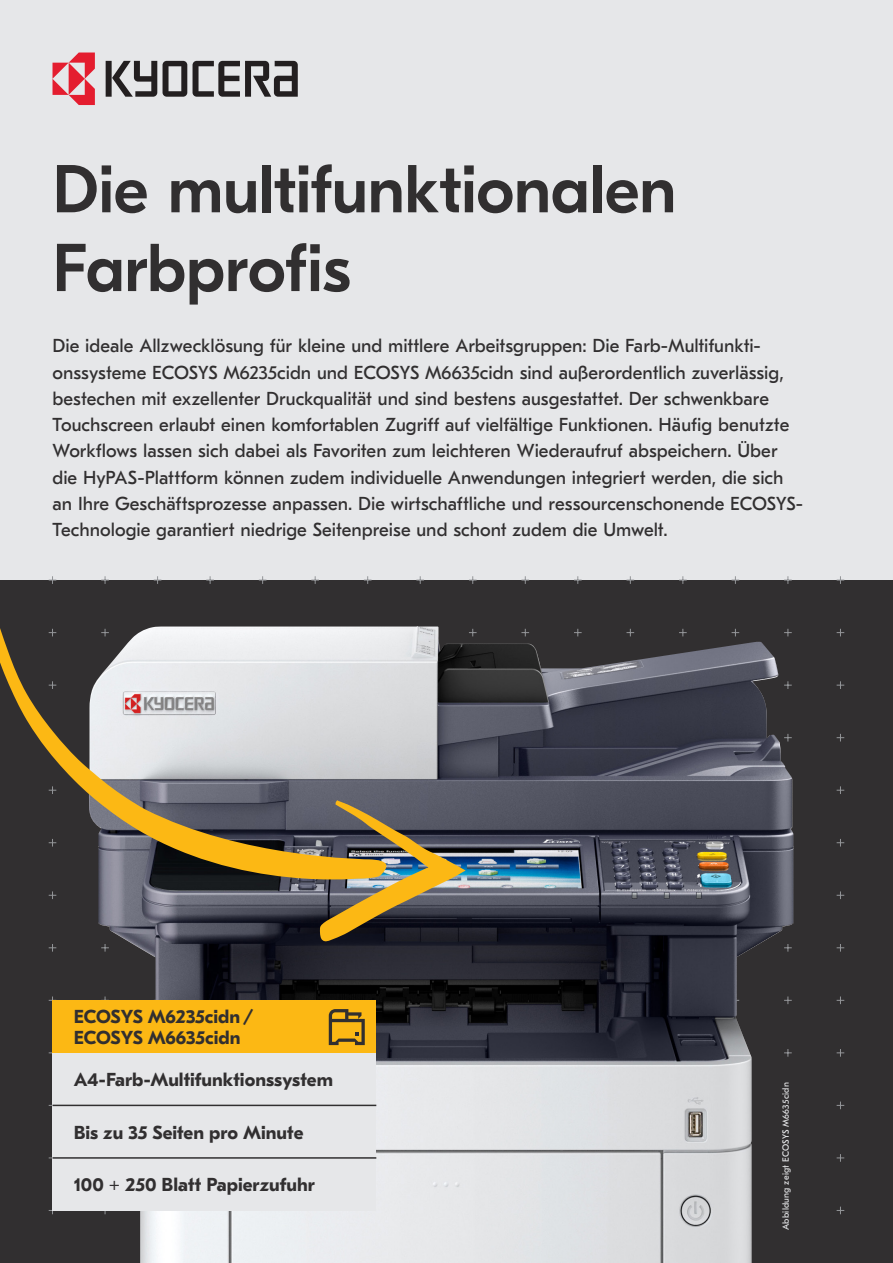
<style>
.page{position:relative;width:893px;height:1263px;background:#e6e7e9}
.page>*{position:absolute;margin:0;border:0;box-sizing:border-box;transform-origin:0 0}
.t1{font:500 67.5px/78.8px "GT Eesti Pro Display";letter-spacing:-.01em;color:#312f30}
.t2{font:18.75px/26.2px "GT Eesti Pro Text";color:#312f30}
.t3{font:700 18.75px/21px "GT Eesti Pro Text";color:#312f30}
.t4{font:9px "GT Eesti Pro Text";letter-spacing:.025em;color:#e6e7e9}
</style>
<div class="page">
<div style="left:0;top:580px;width:893px;height:683px;background:#312f30"></div>
<svg style="left:193px;top:61px;width:105px;height:36px"></svg>
<svg style="left:163px;top:61px;width:24px;height:36px"></svg>
<svg style="left:106px;top:61px;width:51px;height:36px"></svg>
<svg style="left:53px;top:53px;width:42px;height:52px"></svg>
<img style="left:89px;top:626px;width:704px;height:637px">
<svg style="left:0;top:576px;width:387px;height:316px"></svg>
<svg style="left:320px;top:800px;width:146px;height:142px;background:#796b4a"></svg>
<div style="left:53px;top:1158px;width:323px;height:52px;background:#e6e7e9"></div>
<div style="left:53px;top:1105px;width:323px;height:53px;background:#e6e7e9"></div>
<div style="left:53px;top:1053px;width:323px;height:52px;background:#e6e7e9"></div>
<div style="left:53px;top:1000px;width:323px;height:53px;background:#fcb814"></div>
<hr style="left:53px;top:1105px;width:323px;height:1px;background:#312f30">
<hr style="left:53px;top:1157px;width:323px;height:2px;background:#312f30">
<svg style="left:329px;top:1009px;width:36px;height:36px"></svg>
<h1 class="t1" style="left:53px;top:152px;width:625px">Die multifunktionalen<br>Farbprofis</h1>
<p class="t2" style="left:53px;top:333px;width:752px">Die ideale Allzwecklösung für kleine und mittlere Arbeitsgruppen: Die Farb-Multifunkti&shy;onssysteme ECOSYS M6235cidn und ECOSYS M6635cidn sind außerordentlich zuverlässig, bestechen mit exzellenter Druckqualität und sind bestens ausgestattet. Der schwenkbare Touchscreen erlaubt einen komfortablen Zugriff auf vielfältige Funktionen. Häufig benutzte Workflows lassen sich dabei als Favoriten zum leichteren Wiederaufruf abspeichern. Über die HyPAS-Plattform können zudem individuelle Anwendungen integriert werden, die sich an Ihre Geschäftsprozesse anpassen. Die wirtschaftliche und ressourcenschonende ECOSYS-Technologie garantiert niedrige Seitenpreise und schont zudem die Umwelt.</p>
<p class="t3" style="left:74px;top:1007px;width:181px">ECOSYS M6235cidn /<br>ECOSYS M6635cidn</p>
<p class="t3" style="left:74px;top:1070px;width:261px">A4-Farb-Multifunktionssystem</p>
<p class="t3" style="left:74px;top:1122px;width:231px">Bis zu 35 Seiten pro Minute</p>
<p class="t3" style="left:74px;top:1175px;width:242px">100 + 250 Blatt Papierzufuhr</p>
<p class="t4" style="left:781px;top:1230px;width:149px;rotate:-90deg">Abbildung zeigt ECOSYS M6635cidn</p>
</div>
